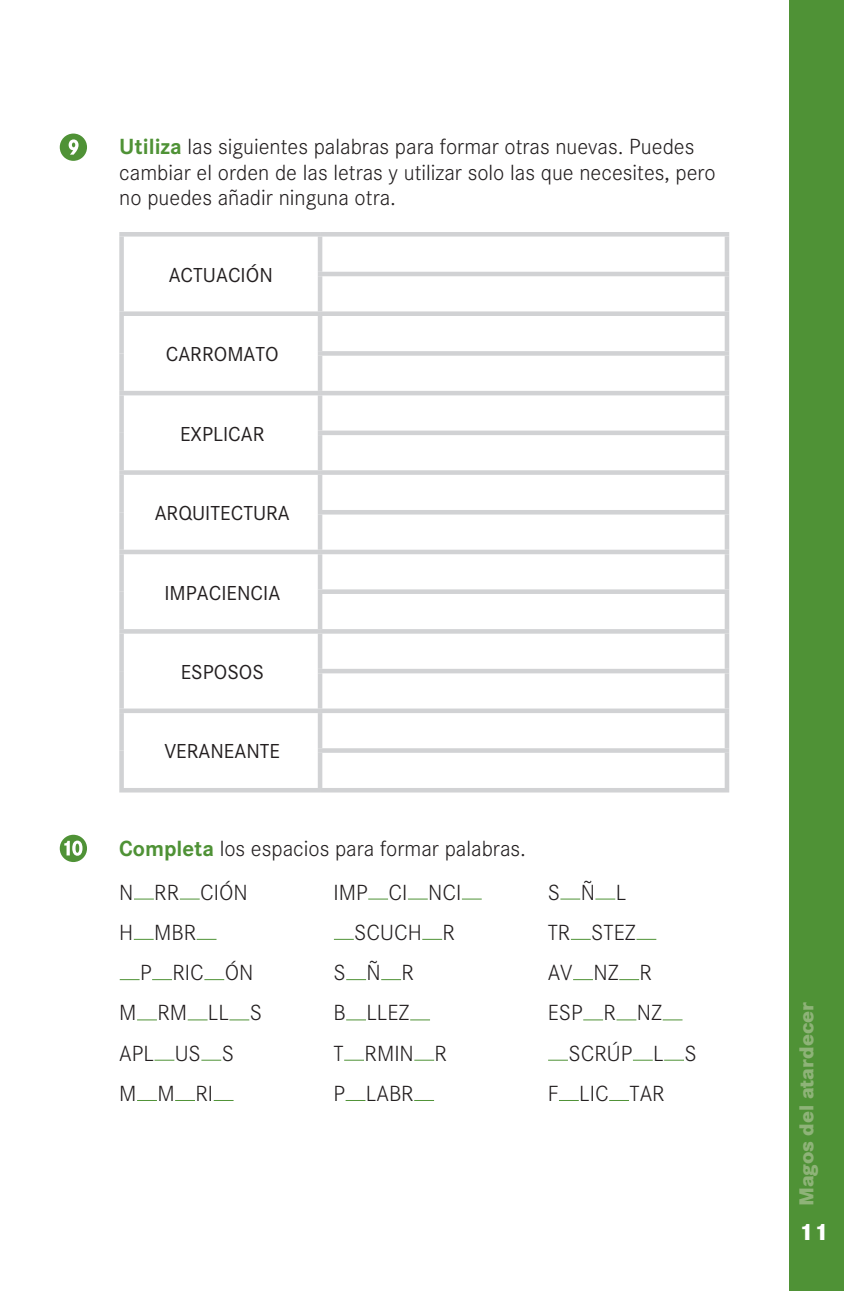
<style>
.page{position:relative;width:844px;height:1291px;background:#fff}
.page>*{position:absolute;margin:0;border:0;box-sizing:border-box;transform-origin:0 0}
.t1{font:800 24.5px "Corporate S";color:#fff}
.t2{font:300 22.75px/25.4px "Corporate S";color:#231f20}
.t3{font:21px "Corporate S";color:#231f20}
.t4{font:800 21px "Corporate S";color:#8eb378}
.s1{font-weight:700;color:#4f9236}
</style>
<div class="page">
<div style="left:789px;top:0;width:55px;height:1290px;background:#4f9236"></div>
<div style="left:724px;top:236px;width:5px;height:36px;background:#d1d2d4"></div>
<hr style="left:318px;top:272px;width:411px;height:4px;background:#d1d2d4">
<div style="left:724px;top:276px;width:5px;height:35px;background:#d1d2d4"></div>
<div style="left:320px;top:311px;width:409px;height:5px;background:#d1d2d4"></div>
<div style="left:724px;top:316px;width:5px;height:35px;background:#d1d2d4"></div>
<hr style="left:318px;top:351px;width:411px;height:4px;background:#d1d2d4">
<div style="left:724px;top:355px;width:5px;height:36px;background:#d1d2d4"></div>
<hr style="left:320px;top:391px;width:409px;height:4px;background:#d1d2d4">
<div style="left:724px;top:395px;width:5px;height:35px;background:#d1d2d4"></div>
<div style="left:318px;top:430px;width:411px;height:5px;background:#d1d2d4"></div>
<div style="left:724px;top:435px;width:5px;height:35px;background:#d1d2d4"></div>
<div style="left:320px;top:470px;width:409px;height:5px;background:#d1d2d4"></div>
<div style="left:724px;top:475px;width:5px;height:35px;background:#d1d2d4"></div>
<hr style="left:318px;top:510px;width:411px;height:4px;background:#d1d2d4">
<div style="left:724px;top:514px;width:5px;height:35px;background:#d1d2d4"></div>
<div style="left:320px;top:549px;width:409px;height:5px;background:#d1d2d4"></div>
<div style="left:724px;top:554px;width:5px;height:35px;background:#d1d2d4"></div>
<div style="left:318px;top:589px;width:411px;height:5px;background:#d1d2d4"></div>
<div style="left:724px;top:594px;width:5px;height:35px;background:#d1d2d4"></div>
<hr style="left:320px;top:629px;width:409px;height:4px;background:#d1d2d4">
<div style="left:724px;top:633px;width:5px;height:35px;background:#d1d2d4"></div>
<div style="left:318px;top:668px;width:411px;height:5px;background:#d1d2d4"></div>
<div style="left:724px;top:673px;width:5px;height:35px;background:#d1d2d4"></div>
<div style="left:320px;top:708px;width:409px;height:5px;background:#d1d2d4"></div>
<div style="left:724px;top:713px;width:5px;height:35px;background:#d1d2d4"></div>
<hr style="left:318px;top:748px;width:411px;height:4px;background:#d1d2d4">
<div style="left:724px;top:752px;width:5px;height:35px;background:#d1d2d4"></div>
<hr style="left:320px;top:232px;width:409px;height:4px;background:#d1d2d4">
<div style="left:320px;top:787px;width:409px;height:5px;background:#d1d2d4"></div>
<hr style="left:119px;top:232px;width:201px;height:4px;background:#d1d2d4">
<div style="left:119px;top:236px;width:5px;height:38px;background:#d1d2d4"></div>
<hr style="left:318px;top:236px;width:4px;height:36px;background:#d1d2d4">
<div style="left:119px;top:274px;width:5px;height:37px;background:#d1d2d4"></div>
<hr style="left:318px;top:276px;width:4px;height:35px;background:#d1d2d4">
<div style="left:119px;top:311px;width:201px;height:5px;background:#d1d2d4"></div>
<div style="left:119px;top:316px;width:5px;height:37px;background:#d1d2d4"></div>
<hr style="left:318px;top:316px;width:4px;height:35px;background:#d1d2d4">
<div style="left:119px;top:353px;width:5px;height:38px;background:#d1d2d4"></div>
<hr style="left:318px;top:355px;width:4px;height:36px;background:#d1d2d4">
<hr style="left:119px;top:391px;width:201px;height:4px;background:#d1d2d4">
<div style="left:119px;top:395px;width:5px;height:38px;background:#d1d2d4"></div>
<hr style="left:318px;top:395px;width:4px;height:35px;background:#d1d2d4">
<div style="left:119px;top:433px;width:5px;height:37px;background:#d1d2d4"></div>
<hr style="left:318px;top:435px;width:4px;height:35px;background:#d1d2d4">
<div style="left:119px;top:470px;width:201px;height:5px;background:#d1d2d4"></div>
<div style="left:119px;top:475px;width:5px;height:37px;background:#d1d2d4"></div>
<hr style="left:318px;top:475px;width:4px;height:35px;background:#d1d2d4">
<div style="left:119px;top:512px;width:5px;height:37px;background:#d1d2d4"></div>
<hr style="left:318px;top:514px;width:4px;height:35px;background:#d1d2d4">
<div style="left:119px;top:549px;width:201px;height:5px;background:#d1d2d4"></div>
<div style="left:119px;top:554px;width:5px;height:37px;background:#d1d2d4"></div>
<hr style="left:318px;top:554px;width:4px;height:35px;background:#d1d2d4">
<div style="left:119px;top:591px;width:5px;height:38px;background:#d1d2d4"></div>
<hr style="left:318px;top:594px;width:4px;height:35px;background:#d1d2d4">
<hr style="left:119px;top:629px;width:201px;height:4px;background:#d1d2d4">
<div style="left:119px;top:633px;width:5px;height:38px;background:#d1d2d4"></div>
<hr style="left:318px;top:633px;width:4px;height:35px;background:#d1d2d4">
<div style="left:119px;top:671px;width:5px;height:37px;background:#d1d2d4"></div>
<hr style="left:318px;top:673px;width:4px;height:35px;background:#d1d2d4">
<div style="left:119px;top:708px;width:201px;height:5px;background:#d1d2d4"></div>
<div style="left:119px;top:713px;width:5px;height:37px;background:#d1d2d4"></div>
<hr style="left:318px;top:713px;width:4px;height:35px;background:#d1d2d4">
<div style="left:119px;top:750px;width:5px;height:37px;background:#d1d2d4"></div>
<hr style="left:318px;top:752px;width:4px;height:35px;background:#d1d2d4">
<div style="left:119px;top:787px;width:201px;height:5px;background:#d1d2d4"></div>
<svg style="left:134px;top:898px;width:20px;height:1px"></svg>
<svg style="left:180px;top:898px;width:20px;height:1px"></svg>
<svg style="left:134px;top:938px;width:20px;height:1px"></svg>
<svg style="left:197px;top:938px;width:19px;height:1px"></svg>
<svg style="left:120px;top:979px;width:20px;height:1px"></svg>
<svg style="left:152px;top:979px;width:20px;height:1px"></svg>
<svg style="left:204px;top:979px;width:20px;height:1px"></svg>
<svg style="left:137px;top:1019px;width:20px;height:1px"></svg>
<svg style="left:188px;top:1019px;width:19px;height:1px"></svg>
<svg style="left:229px;top:1019px;width:20px;height:1px"></svg>
<svg style="left:154px;top:1059px;width:20px;height:1px"></svg>
<svg style="left:201px;top:1059px;width:20px;height:1px"></svg>
<svg style="left:368px;top:898px;width:20px;height:1px"></svg>
<svg style="left:408px;top:898px;width:20px;height:1px"></svg>
<svg style="left:462px;top:898px;width:20px;height:1px"></svg>
<svg style="left:334px;top:938px;width:20px;height:1px"></svg>
<svg style="left:422px;top:938px;width:20px;height:1px"></svg>
<svg style="left:346px;top:979px;width:20px;height:1px"></svg>
<svg style="left:381px;top:979px;width:20px;height:1px"></svg>
<svg style="left:346px;top:1019px;width:20px;height:1px"></svg>
<svg style="left:410px;top:1019px;width:20px;height:1px"></svg>
<svg style="left:344px;top:1059px;width:20px;height:1px"></svg>
<svg style="left:414px;top:1059px;width:20px;height:1px"></svg>
<svg style="left:560px;top:898px;width:20px;height:1px"></svg>
<svg style="left:595px;top:898px;width:20px;height:1px"></svg>
<svg style="left:571px;top:938px;width:20px;height:1px"></svg>
<svg style="left:636px;top:938px;width:20px;height:1px"></svg>
<svg style="left:573px;top:979px;width:20px;height:1px"></svg>
<svg style="left:619px;top:979px;width:20px;height:1px"></svg>
<svg style="left:583px;top:1019px;width:20px;height:1px"></svg>
<svg style="left:616px;top:1019px;width:20px;height:1px"></svg>
<svg style="left:662px;top:1019px;width:20px;height:1px"></svg>
<svg style="left:548px;top:1059px;width:20px;height:1px"></svg>
<svg style="left:633px;top:1059px;width:20px;height:1px"></svg>
<svg style="left:664px;top:1059px;width:20px;height:1px"></svg>
<svg style="left:60px;top:133px;width:27px;height:28px"></svg>
<svg style="left:60px;top:834px;width:27px;height:28px"></svg>
<p class="t2" style="left:119px;top:134px;width:598px"><span class="s1">Utiliza</span> las siguientes palabras para formar otras nuevas. Puedes cambiar el orden de las letras y utilizar solo las que necesites, pero no puedes añadir ninguna otra.</p>
<p class="t3" style="left:169px;top:263px;width:106px">ACTUACIÓN</p>
<p class="t3" style="left:166px;top:343px;width:115px">CARROMATO</p>
<p class="t3" style="left:180px;top:422px;width:86px">EXPLICAR</p>
<p class="t3" style="left:155px;top:501px;width:137px">ARQUITECTURA</p>
<p class="t3" style="left:164px;top:581px;width:117px">IMPACIENCIA</p>
<p class="t3" style="left:181px;top:660px;width:85px">ESPOSOS</p>
<p class="t3" style="left:164px;top:739px;width:117px">VERANEANTE</p>
<p class="t2" style="left:119px;top:826px;width:408px;line-height:43.9px"><span class="s1">Completa</span> los espacios para formar palabras.<br>N RR CIÓN</p>
<p class="t2" style="left:119px;top:919px;width:78px">H MBR</p>
<p class="t2" style="left:140px;top:960px;width:115px">P RIC ÓN</p>
<p class="t2" style="left:119px;top:1000px;width:144px">MRMLLS</p>
<p class="t2" style="left:119px;top:1040px;width:116px">APL US S</p>
<p class="t2" style="left:119px;top:1080px;width:95px">MMRI</p>
<p class="t2" style="left:333px;top:879px;width:129px">IMP CI NCI</p>
<p class="t2" style="left:354px;top:919px;width:102px">SCUCH R</p>
<p class="t2" style="left:333px;top:960px;width:82px">SÑR</p>
<p class="t2" style="left:333px;top:1000px;width:78px">B LLEZ</p>
<p class="t2" style="left:333px;top:1040px;width:115px">T RMIN R</p>
<p class="t2" style="left:333px;top:1080px;width:82px">P LABR</p>
<p class="t2" style="left:547px;top:879px;width:80px">SÑL</p>
<p class="t2" style="left:548px;top:919px;width:90px">TR STEZ</p>
<p class="t2" style="left:547px;top:960px;width:106px">AV NZ R</p>
<p class="t2" style="left:548px;top:1000px;width:116px">ESP R NZ</p>
<p class="t2" style="left:568px;top:1040px;width:130px">SCRÚP L S</p>
<p class="t2" style="left:547px;top:1080px;width:119px">F LIC TAR</p>
<p class="t4" style="left:794px;top:1206px;width:206px;rotate:-90deg">Magos del atardecer</p>
<p class="t1" style="left:799px;top:1216px;width:32px">11</p>
</div>
